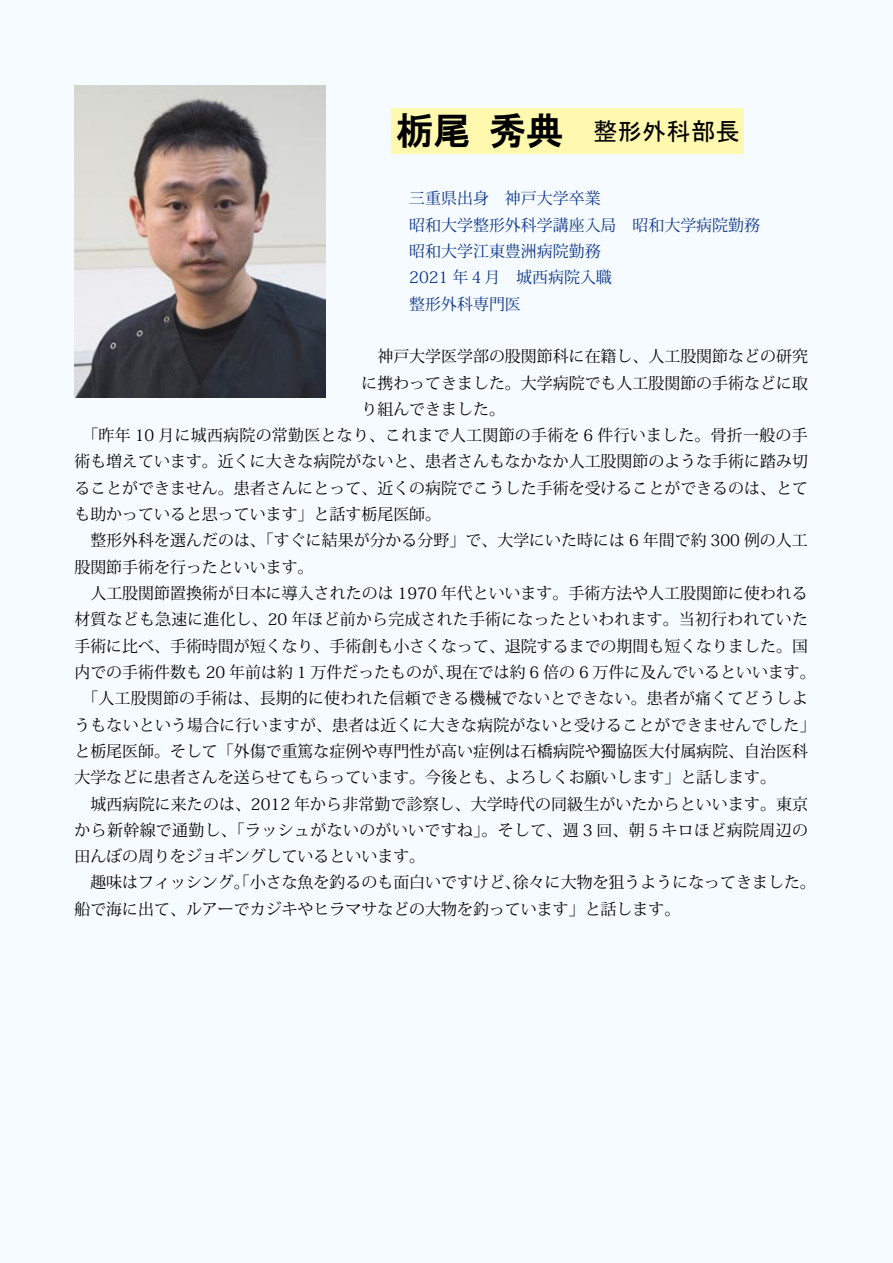
<style>
.page{position:relative;width:893px;height:1263px;background:#f5fbfe}
.page>*{position:absolute;margin:0;border:0;box-sizing:border-box;transform-origin:0 0}
.t1{font:37.2px "HG Gothic E";color:#000}
.t2{font:24.45px "MS P Gothic";color:#000}
.t3{font:15.9px/26.2px "Koz Min Pro";color:#000}
.t4{font:15.9px/26.2px "Koz Min Pro";color:#0b3388}
.t5{font:15.9px "Koz Min Pro";letter-spacing:.025em;color:#000}
</style>
<div class="page">
<div style="left:392px;top:108px;width:352px;height:46px;background:#fff9af"></div>
<img style="left:74px;top:85px;width:252px;height:312px">
<h1 class="t1" style="left:396px;top:112px;width:76px">栃尾</h1>
<h1 class="t1" style="left:489px;top:112px;width:76px">秀典</h1>
<h2 class="t2" style="left:593px;top:119px;width:148px">整形外科部長</h2>
<p class="t4" style="left:409px;top:185px;width:352px">三重県出身　神戸大学卒業<br>昭和大学整形外科学講座入局　昭和大学病院勤務昭和大学江東豊洲病院勤務<br>2021 年４月　城西病院入職<br>整形外科専門医</p>
<p class="t3" style="left:361px;top:343px;width:448px;text-align:justify">　神戸大学医学部の股関節科に在籍し、人工股関節などの研究に携わってきました。大学病院でも人工股関節の手術などに取り組んできました。</p>
<p class="t3" style="left:74px;top:422px;width:735px">　「昨年 10 月に城西病院の常勤医となり、これまで人工関節の手術を 6 件行いました。骨折一般の手</p>
<p class="t3" style="left:74px;top:448px;width:735px">術も増えています。近くに大きな病院がないと、患者さんもなかなか人工股関節のような手術に踏み切</p>
<p class="t3" style="left:74px;top:474px;width:735px">ることができません。患者さんにとって、近くの病院でこうした手術を受けることができるのは、とて</p>
<p class="t3" style="left:74px;top:501px;width:368px">も助かっていると思っています」と話す栃尾医師。</p>
<p class="t3" style="left:74px;top:527px;width:735px">　整形外科を選んだのは、「すぐに結果が分かる分野」で、大学にいた時には 6 年間で約 300 例の人工</p>
<p class="t3" style="left:74px;top:553px;width:241px">股関節手術を行ったといいます。</p>
<p class="t3" style="left:74px;top:579px;width:735px">　人工股関節置換術が日本に導入されたのは 1970 年代といいます。手術方法や人工股関節に使われる</p>
<p class="t3" style="left:74px;top:606px;width:735px">材質なども急速に進化し、20 年ほど前から完成された手術になったといわれます。当初行われていた</p>
<p class="t3" style="left:74px;top:632px;width:735px">手術に比べ、手術時間が短くなり、手術創も小さくなって、退院するまでの期間も短くなりました。国</p>
<p class="t3" style="left:446px;top:658px;width:371px">現在では約 6 倍の 6 万件に及んでいるといいます。</p>
<p class="t3" style="left:74px;top:658px;width:381px">内での手術件数も 20 年前は約 1 万件だったものが、</p>
<p class="t3" style="left:74px;top:685px;width:735px">　「人工股関節の手術は、長期的に使われた信頼できる機械でないとできない。患者が痛くてどうしよ</p>
<p class="t3" style="left:74px;top:711px;width:743px">うもないという場合に行いますが、患者は近くに大きな病院がないと受けることができませんでした「</p>
<p class="t3" style="left:74px;top:737px;width:735px">と栃尾医師。そして「外傷で重篤な症例や専門性が高い症例は石橋病院や獨協医大付属病院、自治医科</p>
<p class="t3" style="left:74px;top:764px;width:703px">大学などに患者さんを送らせてもらっています。今後とも、よろしくお願いします」と話します。</p>
<p class="t3" style="left:74px;top:790px;width:735px">　城西病院に来たのは、2012 年から非常勤で診察し、大学時代の同級生がいたからといいます。東京</p>
<p class="t5" style="left:74px;top:819px;width:735px">から新幹線で通勤し、「ラッシュがないのがいいですね」。そして、週 3 回、朝５キロほど病院周辺の</p>
<p class="t3" style="left:74px;top:843px;width:352px">田んぼの周りをジョギングしているといいます。</p>
<p class="t3" style="left:513px;top:869px;width:304px">徐々に大物を狙うようになってきました。</p>
<p class="t3" style="left:74px;top:869px;width:607px">　趣味はフィッシング。「小さな魚を釣るのも面白いですけど、<br>船で海に出て、ルアーでカジキやヒラマサなどの大物を釣っています」と話します。</p>
</div>
